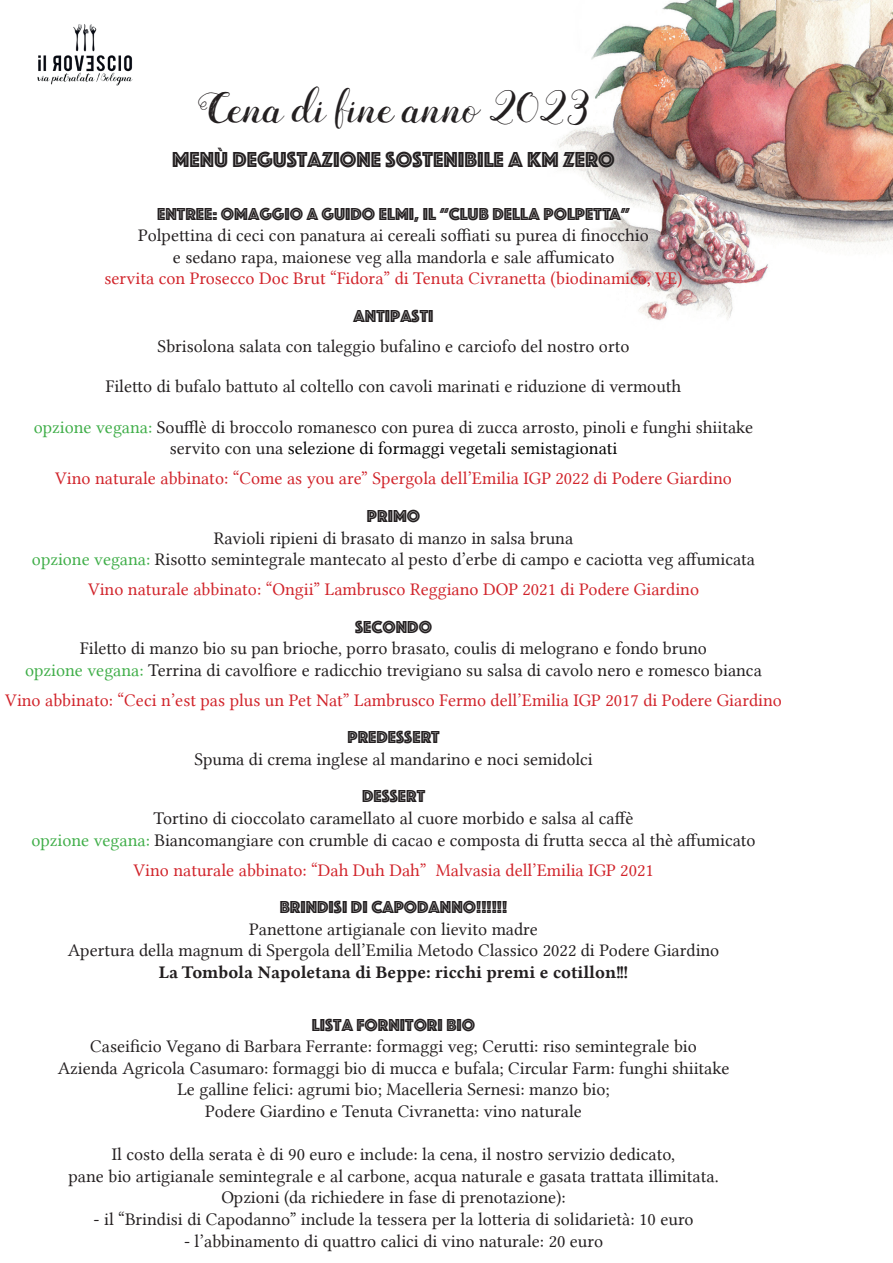
<style>
.page{position:relative;width:893px;height:1263px;background:#fff}
.page>*{position:absolute;margin:0;border:0;box-sizing:border-box;transform-origin:0 0}
.t1{font:45px "Mightype Script";color:#231f20}
.t2{font:22.5px "Phosphate Inline";color:#231f20}
.t3{font:18px/21.6px "Lin Libertine";color:#231f20;text-align:center}
.t4{font:18px "Lin Libertine";color:#d1232a}
.t5{font:18px "Phosphate Inline";color:#231f20}
.t6{font:18px "Lin Libertine B";color:#231f20}
.s1{color:#40ae49}
.s2{color:#000}
</style>
<div class="page">
<img style="left:37px;top:24px;width:96px;height:62px">
<img style="left:557px;top:0;width:336px;height:321px">
<h1 class="t1" style="left:198px;top:83px;width:393px">Cena di fine anno 2023</h1>
<p class="t2" style="left:172px;top:143px;width:444px">MENÙ DEGUSTAZIONE SOSTENIBILE A KM ZERO</p>
<p class="t5" style="left:157px;top:201px;width:474px">ENTREE: OMAGGIO A GUIDO ELMI, IL “CLUB DELLA POLPETTA”</p>
<p class="t3" style="left:138px;top:224px;width:512px">Polpettina di ceci con panatura ai cereali soffiati su purea di finocchio e sedano rapa, maionese veg alla mandorla e sale affumicato</p>
<p class="t4" style="left:104px;top:268px;width:580px">servita con Prosecco Doc Brut “Fidora” di Tenuta Civranetta (biodinamico, VE)</p>
<p class="t5" style="left:354px;top:303px;width:81px">ANTIPASTI</p>
<p class="t3" style="left:158px;top:335px;width:473px">Sbrisolona salata con taleggio bufalino e carciofo del nostro orto</p>
<p class="t3" style="left:106px;top:376px;width:577px">Filetto di bufalo battuto al coltello con cavoli marinati e riduzione di vermouth</p>
<p class="t3" style="left:34px;top:416px;width:721px"><span class="s1">opzione vegana:</span> Soufflè di broccolo romanesco con purea di zucca arrosto, pinoli e funghi shiitake servito con una <span class="s2">selezione di formaggi vegetali semistagionati</span></p>
<p class="t4" style="left:55px;top:468px;width:678px">Vino naturale abbinato: “Come as you are” Spergola dell’Emilia IGP 2022 di Podere Giardino</p>
<p class="t5" style="left:367px;top:503px;width:55px">PRIMO</p>
<p class="t3" style="left:32px;top:527px;width:725px">Ravioli ripieni di brasato di manzo in salsa bruna<br><span class="s1">opzione vegana:</span> Risotto semintegrale mantecato al pesto d’erbe di campo e caciotta veg affumicata</p>
<p class="t4" style="left:88px;top:579px;width:613px">Vino naturale abbinato: “Ongii” Lambrusco Reggiano DOP 2021 di Podere Giardino</p>
<p class="t5" style="left:355px;top:614px;width:78px">SECONDO</p>
<p class="t3" style="left:25px;top:638px;width:738px">Filetto di manzo bio su pan brioche, porro brasato, coulis di melograno e fondo bruno<br><span class="s1">opzione vegana:</span> Terrina di cavolfiore e radicchio trevigiano su salsa di cavolo nero e romesco bianca</p>
<p class="t4" style="left:5px;top:690px;width:778px">Vino abbinato: “Ceci n’est pas plus un Pet Nat” Lambrusco Fermo dell’Emilia IGP 2017 di Podere Giardino</p>
<p class="t5" style="left:347px;top:724px;width:94px">PREDESSERT</p>
<p class="t3" style="left:194px;top:748px;width:400px">Spuma di crema inglese al mandarino e noci semidolci</p>
<p class="t5" style="left:362px;top:784px;width:65px">DESSERT</p>
<p class="t3" style="left:31px;top:807px;width:726px">Tortino di cioccolato caramellato al cuore morbido e salsa al caffè<br><span class="s1">opzione vegana:</span> Biancomangiare con crumble di cacao e composta di frutta secca al thè affumicato</p>
<p class="t4" style="left:133px;top:859px;width:522px">Vino naturale abbinato: “Dah Duh Dah” Malvasia dell’Emilia IGP 2021</p>
<p class="t5" style="left:280px;top:894px;width:229px">BRINDISI DI CAPODANNO!!!!!!</p>
<p class="t3" style="left:68px;top:918px;width:653px">Panettone artigianale con lievito madre<br>Apertura della magnum di Spergola dell’Emilia Metodo Classico 2022 di Podere Giardino</p>
<p class="t6" style="left:159px;top:960px;width:471px">La Tombola Napoletana di Beppe: ricchi premi e cotillon!!!</p>
<p class="t5" style="left:312px;top:1012px;width:165px">LISTA FORNITORI BIO</p>
<p class="t3" style="left:58px;top:1035px;width:673px">Caseificio Vegano di Barbara Ferrante: formaggi veg; Cerutti: riso semintegrale bio<br>Azienda Agricola Casumaro: formaggi bio di mucca e bufala; Circular Farm: funghi shiitake Le galline felici: agrumi bio; Macelleria Sernesi: manzo bio;<br>Podere Giardino e Tenuta Civranetta: vino naturale</p>
<p class="t3" style="left:69px;top:1143px;width:652px">Il costo della serata è di 90 euro e include: la cena, il nostro servizio dedicato,<br>pane bio artigianale semintegrale e al carbone, acqua naturale e gasata trattata illimitata.<br>Opzioni (da richiedere in fase di prenotazione):</p>
<p class="t3" style="left:94px;top:1208px;width:601px">- il “Brindisi di Capodanno” include la tessera per la lotteria di solidarietà: 10 euro</p>
<p class="t3" style="left:184px;top:1230px;width:421px">- l’abbinamento di quattro calici di vino naturale: 20 euro</p>
</div>
